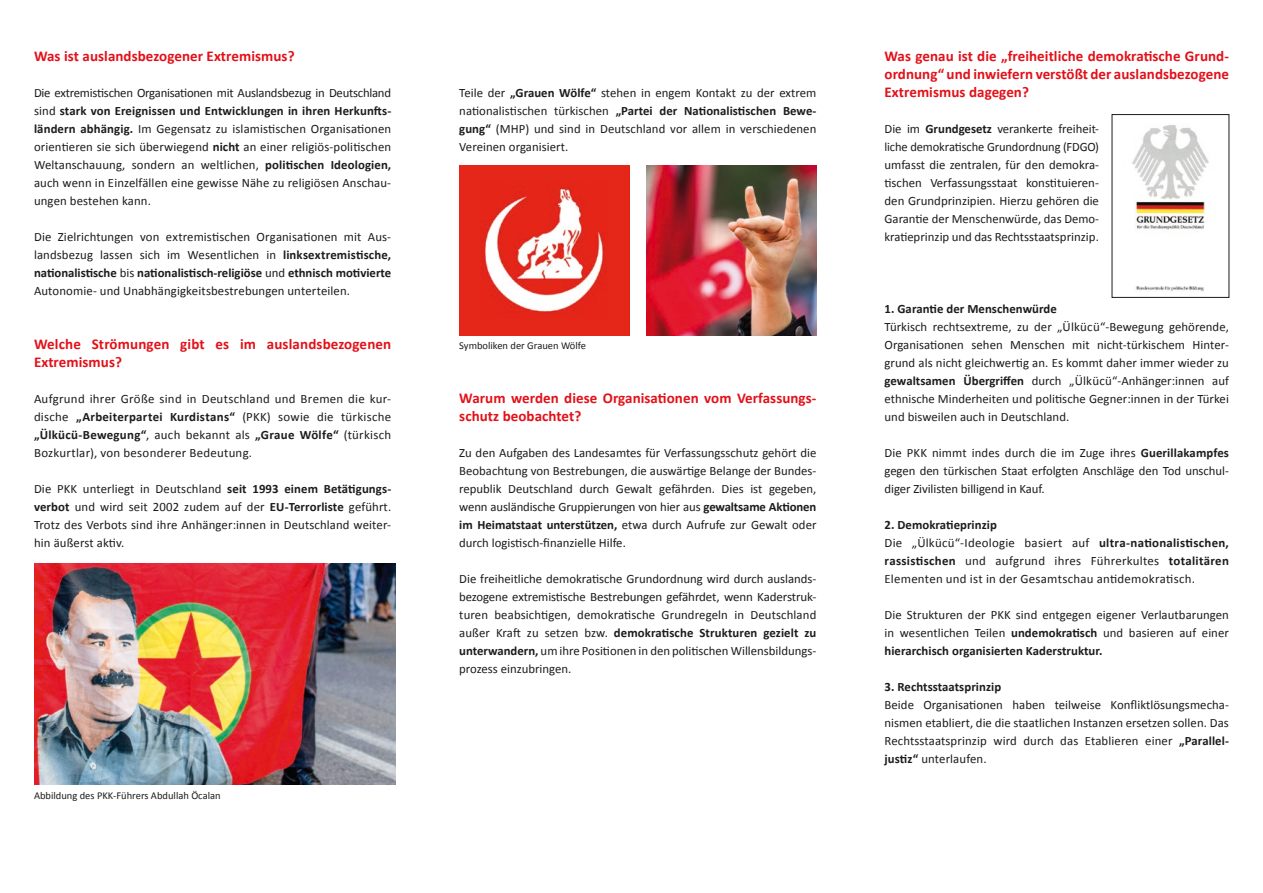
<style>
.page{position:relative;width:1263px;height:893px;background:#fff}
.page>*{position:absolute;margin:0;border:0;box-sizing:border-box;transform-origin:0 0}
.t1{font:700 15px/18px "Calibri";letter-spacing:.005em;color:#e31019}
.t2{font:12.75px/18px "Calibri";letter-spacing:.005em;color:#1c1c1b;text-align:justify}
.t3{font:700 12.75px "Calibri";letter-spacing:.005em;color:#1c1c1b}
.t4{font:10.5px "Calibri";color:#1c1c1b}
.s1{font-weight:700}
</style>
<div class="page">
<img style="left:34px;top:564px;width:361px;height:221px">
<img style="left:646px;top:165px;width:170px;height:170px">
<img style="left:459px;top:165px;width:170px;height:170px">
<img style="left:1132px;top:125px;width:77px;height:167px">
<div style="left:1112px;top:114px;width:117px;height:184px;border:1px solid #1c1c1b"></div>
<p class="t1" style="left:34px;top:47px;width:262px">Was ist auslandsbezogener Extremismus?</p>
<p class="t2" style="left:34px;top:83px;width:359px">Die extremistischen Organisationen mit Auslandsbezug in Deutschland sind <span class="s1">stark von Ereignissen und Entwicklungen in ihren Herkunfts&shy;ländern abhängig.</span> Im Gegensatz zu islamistischen Organisationen orientieren sie sich überwiegend <span class="s1">nicht</span> an einer religiös-politischen Weltanschauung, sondern an weltlichen, <span class="s1">politischen Ideologien, </span>auch wenn in Einzelfällen eine gewisse Nähe zu religiösen Anschau&shy;ungen bestehen kann.</p>
<p class="t2" style="left:34px;top:227px;width:359px">Die Zielrichtungen von extremistischen Organisationen mit Aus&shy;landsbezug lassen sich im Wesentlichen in <span class="s1">linksextremistische, nationalistische</span> bis <span class="s1">nationalistisch-religiöse</span> und <span class="s1">ethnisch motivierte </span>Autonomie- und Unabhängigkeitsbestrebungen unterteilen.</p>
<p class="t1" style="left:34px;top:335px;width:359px">Welche Strömungen gibt es im auslandsbezogenen<br>Extremismus?</p>
<p class="t2" style="left:34px;top:389px;width:359px">Aufgrund ihrer Größe sind in Deutschland und Bremen die kur&shy;dische <span class="s1">„Arbeiterpartei Kurdistans“</span> (PKK) sowie die türkische <span class="s1">„Ülkücü-Bewegung“</span>, auch bekannt als <span class="s1">„Graue Wölfe“</span> (türkisch Bozkurtlar), von besonderer Bedeutung.</p>
<p class="t2" style="left:34px;top:479px;width:359px">Die PKK unterliegt in Deutschland <span class="s1">seit 1993 einem Betätigungs&shy;verbot</span> und wird seit 2002 zudem auf der <span class="s1">EU-Terrorliste</span> geführt.<br>Trotz des Verbots sind ihre Anhänger:innen in Deutschland weiter&shy;hin äußerst aktiv.</p>
<p class="t4" style="left:34px;top:789px;width:188px">Abbildung des PKK-Führers Abdullah Öcalan</p>
<p class="t2" style="left:459px;top:83px;width:359px">Teile der <span class="s1">„Grauen Wölfe“</span> stehen in engem Kontakt zu der extrem nationalistischen türkischen <span class="s1">„Partei der Nationalistischen Bewe&shy;gung“</span> (MHP) und sind in Deutschland vor allem in verschiedenen Vereinen organisiert.</p>
<p class="t4" style="left:459px;top:338px;width:128px">Symboliken der Grauen Wölfe</p>
<p class="t1" style="left:459px;top:389px;width:358px">Warum werden diese Organisationen vom Verfassungs&shy;schutz beobachtet?</p>
<p class="t2" style="left:459px;top:443px;width:359px">Zu den Aufgaben des Landesamtes für Verfassungsschutz gehört die Beobachtung von Bestrebungen, die auswärtige Belange der Bundes&shy;republik Deutschland durch Gewalt gefährden. Dies ist gegeben, wenn ausländische Gruppierungen von hier aus <span class="s1">gewaltsame Aktionen im Heimatstaat unterstützen,</span> etwa durch Aufrufe zur Gewalt oder durch logistisch-finanzielle Hilfe.</p>
<p class="t2" style="left:459px;top:569px;width:359px">Die freiheitliche demokratische Grundordnung wird durch auslands&shy;bezogene extremistische Bestrebungen gefährdet, wenn Kaderstruk&shy;turen beabsichtigen, demokratische Grundregeln in Deutschland außer Kraft zu setzen bzw. <span class="s1">demokratische Strukturen gezielt zu unterwandern,</span> um ihre Positionen in den politischen Willensbildungs&shy;prozess einzubringen.</p>
<p class="t1" style="left:884px;top:47px;width:346px;text-align:justify">Was genau ist die „freiheitliche demokratische Grund&shy;ordnung“ und inwiefern verstößt der auslandsbezogene Extremismus dagegen?</p>
<p class="t2" style="left:884px;top:119px;width:216px">Die im <span class="s1">Grundgesetz</span> verankerte freiheit&shy;liche demokratische Grundordnung (FDGO) umfasst die zentralen, für den demokra&shy;tischen Verfassungsstaat konstituieren&shy;den Grundprinzipien. Hierzu gehören die Garantie der Menschenwürde, das Demo&shy;kratieprinzip und das Rechtsstaatsprinzip.</p>
<p class="t3" style="left:884px;top:300px;width:174px">1. Garantie der Menschenwürde</p>
<p class="t2" style="left:884px;top:317px;width:346px">Türkisch rechtsextreme, zu der „Ülkücü“-Bewegung gehörende, Organisationen sehen Menschen mit nicht-türkischem Hinter&shy;grund als nicht gleichwertig an. Es kommt daher immer wieder zu <span class="s1">gewaltsamen Übergriffen</span> durch „Ülkücü“-Anhänger:innen auf ethnische Minderheiten und politische Gegner:innen in der Türkei und bisweilen auch in Deutschland.</p>
<p class="t2" style="left:884px;top:443px;width:346px">Die PKK nimmt indes durch die im Zuge ihres <span class="s1">Guerillakampfes </span>gegen den türkischen Staat erfolgten Anschläge den Tod unschul&shy;diger Zivilisten billigend in Kauf.</p>
<p class="t2" style="left:884px;top:515px;width:346px;text-align:left"><span class="s1">2. Demokratieprinzip<br></span>Die „Ülkücü“-Ideologie basiert auf <span class="s1">ultra-nationalistischen, rassistischen</span> und aufgrund ihres Führerkultes <span class="s1">totalitären </span>Elementen und ist in der Gesamtschau antidemokratisch.</p>
<p class="t2" style="left:884px;top:605px;width:346px">Die Strukturen der PKK sind entgegen eigener Verlautbarungen in wesentlichen Teilen <span class="s1">undemokratisch</span> und basieren auf einer <span class="s1">hierarchisch organisierten Kaderstruktur.</span></p>
<p class="t3" style="left:884px;top:678px;width:118px">3. Rechtsstaatsprinzip</p>
<p class="t2" style="left:884px;top:695px;width:346px">Beide Organisationen haben teilweise Konfliktlösungsmecha&shy;nismen etabliert, die die staatlichen Instanzen ersetzen sollen. Das Rechtsstaatsprinzip wird durch das Etablieren einer <span class="s1">„Parallel&shy;justiz“</span> unterlaufen.</p>
</div>
